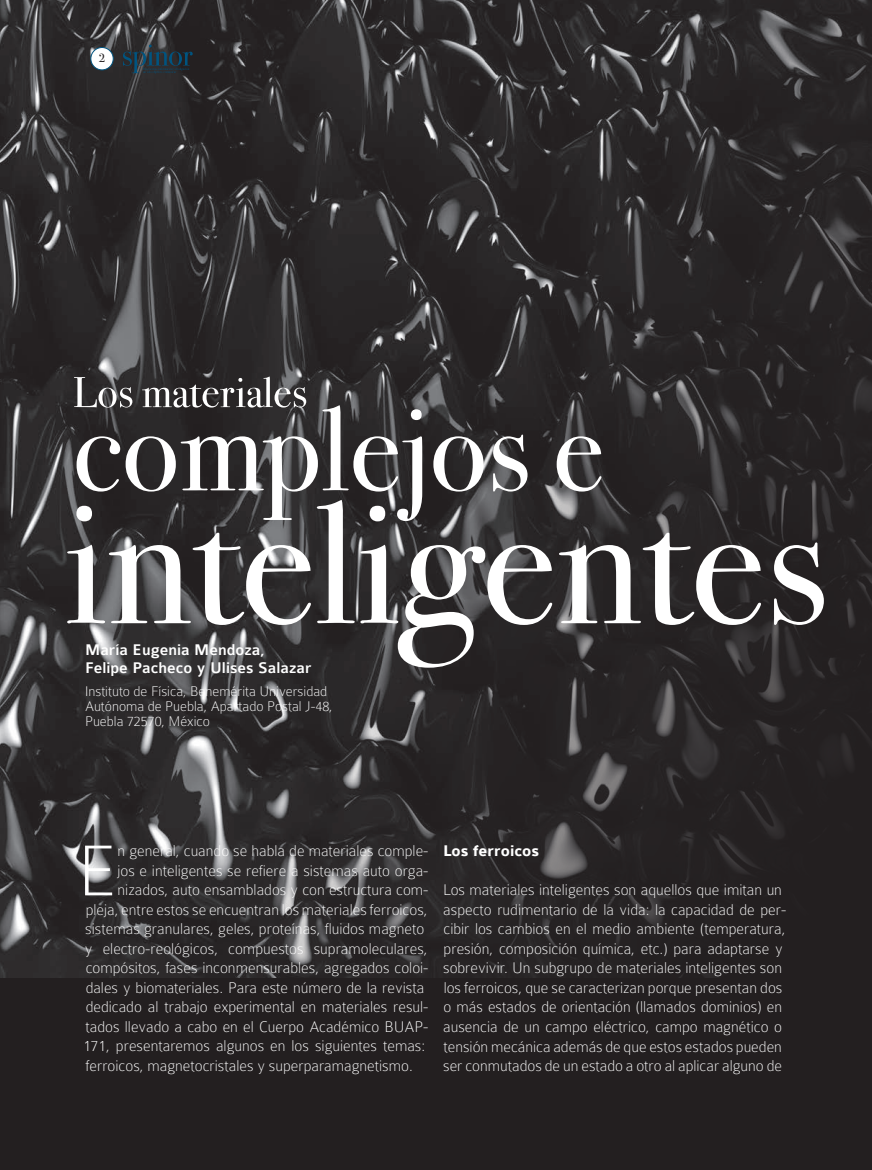
<style>
.page{position:relative;width:872px;height:1170px;background:#fff}
.page>*{position:absolute;margin:0;border:0;box-sizing:border-box;transform-origin:0 0}
.párrafo_-_Primera{font:100 76.8px "Colaborate";color:#fff}
.párrafo_-_Primera-2{font:100 16.5px/19.5px "Colaborate";color:#fff}
.autor{font:500 16.5px/18px "Colaborate";color:#fff}
.subtitulo{font:700 16.5px "Colaborate";color:#fff}
.ads{font:100 15px/15px "Colaborate";color:#fff}
.t1{font:12px "Bodoni Svty Two ITCTT Book";color:#231f20}
</style>
<div class="page">
<div style="left:1px;top:0;width:871px;height:1169px;background:#231f20"></div>
<img style="left:0;top:0;width:872px;height:977px">
<svg style="left:67px;top:500px;width:757px;height:167px;fill:#2d2a2b"></svg>
<svg style="left:77px;top:405px;width:524px;height:116px;fill:#2b292a"></svg>
<svg style="left:74px;top:376px;width:232px;height:31px"></svg>
<div style="left:91px;top:47px;width:22px;height:23px;background:#fff;border-radius:50%"></div>
<div style="left:90px;top:47px;width:24px;height:23px;border:1px solid #005480;border-radius:50%"></div>
<svg style="left:123px;top:45px;width:70px;height:29px"></svg>
<p class="t1" style="left:99px;top:51px;width:8px">2</p>
<p class="autor" style="left:85px;top:641px;width:228px">María Eugenia Mendoza,<br>Felipe Pacheco y Ulises Salazar</p>
<p class="ads" style="left:85px;top:684px;width:249px">Instituto de Física, Benemérita Universidad<br>Autónoma de Puebla, Apartado Postal J-48,<br>Puebla 72570, México</p>
<p class="párrafo_-_Primera" style="left:77px;top:831px;width:41px">E</p>
<p class="párrafo_-_Primera-2" style="left:117px;top:841px;width:312px">n general, cuando se habla de materiales comple-</p>
<p class="párrafo_-_Primera-2" style="left:117px;top:860px;width:312px">jos e inteligentes se refiere a sistemas auto orga-</p>
<p class="párrafo_-_Primera-2" style="left:117px;top:880px;width:312px">nizados, auto ensamblados y con estructura com-</p>
<p class="párrafo_-_Primera-2" style="left:86px;top:899px;width:343px">pleja, entre estos se encuentran los materiales ferroicos,</p>
<p class="párrafo_-_Primera-2" style="left:85px;top:919px;width:340px">sistemas granulares, geles, proteínas, fluidos magneto</p>
<p class="párrafo_-_Primera-2" style="left:85px;top:938px;width:344px">y electro-reológicos, compuestos supramoleculares,</p>
<p class="párrafo_-_Primera-2" style="left:86px;top:958px;width:344px">compósitos, fases inconmensurables, agregados coloi-</p>
<p class="párrafo_-_Primera-2" style="left:86px;top:977px;width:340px">dales y biomateriales. Para este número de la revista</p>
<p class="párrafo_-_Primera-2" style="left:86px;top:997px;width:344px">dedicado al trabajo experimental en materiales resul-</p>
<p class="párrafo_-_Primera-2" style="left:86px;top:1016px;width:344px">tados llevado a cabo en el Cuerpo Académico BUAP-</p>
<p class="párrafo_-_Primera-2" style="left:83px;top:1036px;width:343px">171, presentaremos algunos en los siguientes temas:</p>
<p class="párrafo_-_Primera-2" style="left:86px;top:1055px;width:329px">ferroicos, magnetocristales y superparamagnetismo.</p>
<p class="subtitulo" style="left:443px;top:842px;width:98px">Los ferroicos</p>
<p class="párrafo_-_Primera-2" style="left:443px;top:880px;width:345px">Los materiales inteligentes son aquellos que imitan un aspecto rudimentario de la vida: la capacidad de per&shy;cibir los cambios en el medio ambiente (temperatura, presión, composición química, etc.) para adaptarse y sobrevivir. Un subgrupo de materiales inteligentes son los ferroicos, que se caracterizan porque presentan dos o más estados de orientación (llamados dominios) en ausencia de un campo eléctrico, campo magnético o tensión mecánica además de que estos estados pueden ser conmutados de un estado a otro al aplicar alguno de</p>
</div>
